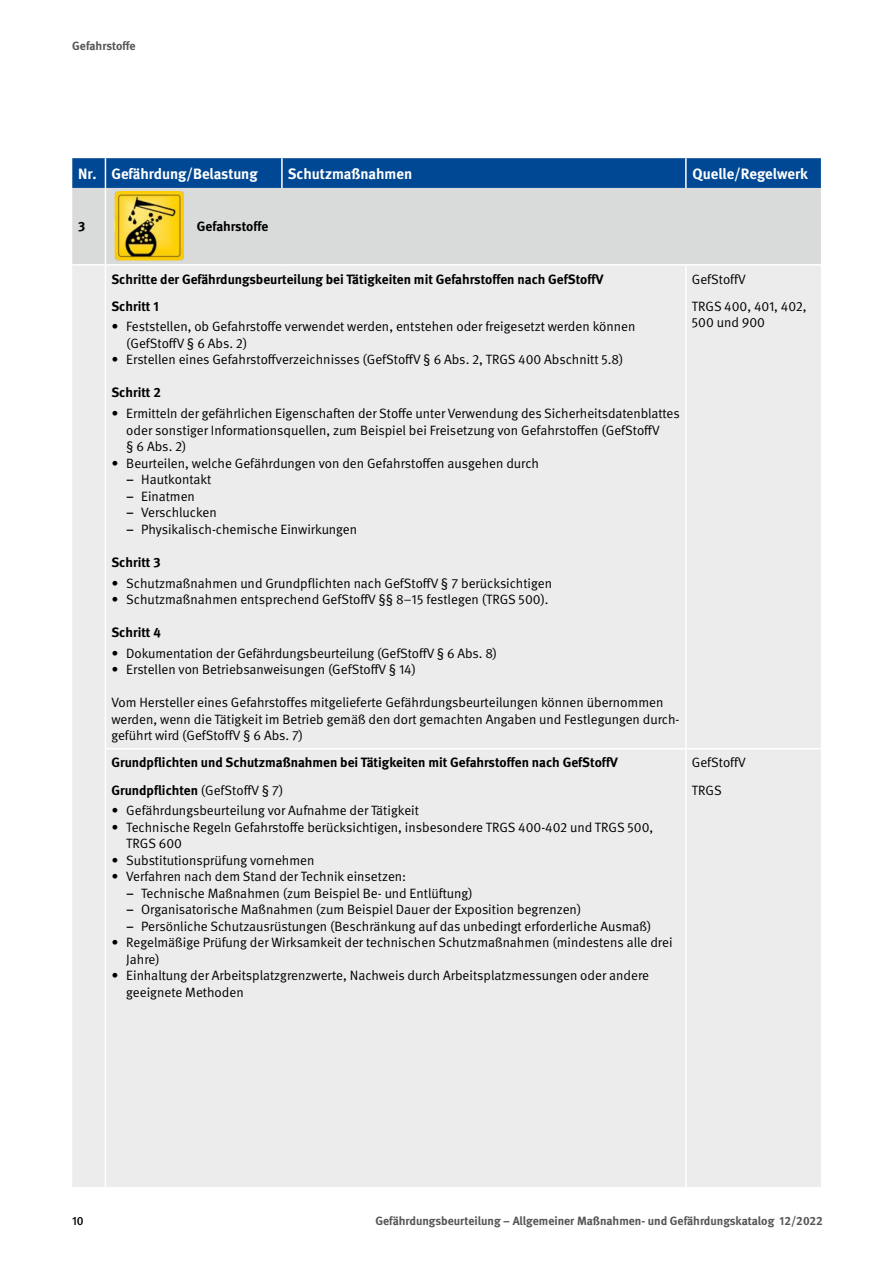
<style>
.page{position:relative;width:893px;height:1263px;background:#fff}
.page>*{position:absolute;margin:0;border:0;box-sizing:border-box;transform-origin:0 0}
._03_Tabellen_und_Graphen_Tabellenkopf{font:700 15px "DGUV Meta";color:#fff}
._02_Fließtext_Fließtext{font:700 15px "DGUV Meta";color:#fff}
._03_Tabellen_und_Graphen_Tabellen_normal_{font:13.5px/16.5px "DGUV Meta";color:#000}
._03_Tabellen_und_Graphen_Tabellen_Bold{font:700 13.5px "DGUV Meta";color:#000}
._02_Fließtext_Fließtext_Tab_bold{font:700 13.5px "DGUV Meta";color:#000}
.t1{font:700 12px "DGUV Meta";color:#565655}
.t2{font:500 12px "DGUV Meta";color:#000}
.s1{font-weight:500}
.s2{font-weight:400}
</style>
<div class="page">
<svg style="left:72px;top:158px;width:749px;height:30px;background:#024993"></svg>
<div style="left:72px;top:188px;width:749px;height:76px;background:#d9dada"></div>
<div style="left:72px;top:266px;width:749px;height:921px;background:#ececec"></div>
<div style="left:106px;top:292px;width:715px;height:895px;background:#ececec"></div>
<hr style="left:105px;top:158px;width:1px;height:30px;background:#fff">
<hr style="left:281px;top:158px;width:2px;height:30px;background:#fff">
<hr style="left:685px;top:158px;width:2px;height:30px;background:#fff">
<hr style="left:105px;top:188px;width:1px;height:76px;background:#fff">
<svg style="left:105px;top:266px;width:1px;height:26px"></svg>
<hr style="left:685px;top:266px;width:2px;height:26px;background:#fff">
<hr style="left:105px;top:292px;width:1px;height:456px;background:#fff">
<hr style="left:685px;top:292px;width:2px;height:456px;background:#fff">
<svg style="left:105px;top:749px;width:1px;height:27px"></svg>
<hr style="left:685px;top:749px;width:2px;height:27px;background:#fff">
<hr style="left:105px;top:776px;width:1px;height:411px;background:#fff">
<hr style="left:685px;top:776px;width:2px;height:411px;background:#fff">
<hr style="left:105px;top:748px;width:177px;height:1px;background:#fff">
<hr style="left:282px;top:748px;width:404px;height:1px;background:#fff">
<hr style="left:686px;top:748px;width:135px;height:1px;background:#fff">
<img style="left:114px;top:191px;width:69px;height:70px">
<p class="t1" style="left:72px;top:39px;width:65px">Gefahrstoffe</p>
<p class="_03_Tabellen_und_Graphen_Tabellenkopf" style="left:78px;top:165px;width:20px">Nr.</p>
<p class="_03_Tabellen_und_Graphen_Tabellenkopf" style="left:111px;top:165px;width:148px">Gefährdung/Belastung</p>
<p class="_03_Tabellen_und_Graphen_Tabellenkopf" style="left:288px;top:165px;width:126px">Schutzmaßnahmen</p>
<p class="_02_Fließtext_Fließtext" style="left:693px;top:165px;width:117px">Quelle/Regelwerk</p>
<p class="_02_Fließtext_Fließtext_Tab_bold" style="left:78px;top:218px;width:9px">3</p>
<p class="_03_Tabellen_und_Graphen_Tabellen_Bold" style="left:197px;top:218px;width:73px">Gefahrstoffe</p>
<p class="_03_Tabellen_und_Graphen_Tabellen_Bold" style="left:111px;top:271px;width:493px">Schritte der Gefährdungsbeurteilung bei Tätigkeiten mit Gefahrstoffen nach GefStoffV</p>
<p class="_03_Tabellen_und_Graphen_Tabellen_normal_" style="left:692px;top:271px;width:56px">GefStoffV</p>
<p class="_03_Tabellen_und_Graphen_Tabellen_Bold" style="left:111px;top:298px;width:49px">Schritt 1</p>
<p class="_03_Tabellen_und_Graphen_Tabellen_normal_" style="left:126px;top:319px;width:511px;text-indent:-15px">∙ Feststellen, ob Gefahrstoffe verwendet werden, entstehen oder freigesetzt werden können (GefStoffV § 6 Abs. 2)</p>
<p class="_03_Tabellen_und_Graphen_Tabellen_normal_" style="left:111px;top:352px;width:513px">∙ Erstellen eines Gefahrstoffverzeichnisses (GefStoffV § 6 Abs. 2, TRGS 400 Abschnitt 5.8)</p>
<p class="_03_Tabellen_und_Graphen_Tabellen_Bold" style="left:111px;top:385px;width:51px">Schritt 2</p>
<p class="_03_Tabellen_und_Graphen_Tabellen_normal_" style="left:126px;top:406px;width:555px;text-indent:-15px">∙ Ermitteln der gefährlichen Eigenschaften der Stoffe unter Verwendung des Sicherheitsdatenblattes oder sonstiger Informationsquellen, zum Beispiel bei Freisetzung von Gefahrstoffen (GefStoffV<br>§ 6 Abs. 2)</p>
<p class="_03_Tabellen_und_Graphen_Tabellen_normal_" style="left:111px;top:455px;width:429px">∙ Beurteilen, welche Gefährdungen von den Gefahrstoffen ausgehen durch</p>
<p class="_03_Tabellen_und_Graphen_Tabellen_normal_" style="left:126px;top:472px;width:87px"><span class="s1">–</span> Hautkontakt</p>
<p class="_03_Tabellen_und_Graphen_Tabellen_normal_" style="left:126px;top:488px;width:70px"><span class="s1">–</span> Einatmen</p>
<p class="_03_Tabellen_und_Graphen_Tabellen_normal_" style="left:126px;top:505px;width:92px"><span class="s1">–</span> Verschlucken</p>
<p class="_03_Tabellen_und_Graphen_Tabellen_normal_" style="left:126px;top:521px;width:232px"><span class="s1">–</span> Physikalisch-chemische Einwirkungen</p>
<p class="_03_Tabellen_und_Graphen_Tabellen_Bold" style="left:111px;top:554px;width:51px">Schritt 3</p>
<p class="_03_Tabellen_und_Graphen_Tabellen_normal_" style="left:111px;top:575px;width:442px">∙ Schutzmaßnahmen und Grundpflichten nach GefStoffV § 7 berücksichtigen</p>
<p class="_03_Tabellen_und_Graphen_Tabellen_normal_" style="left:111px;top:591px;width:439px">∙ Schutzmaßnahmen entsprechend GefStoffV §§ 8–15 festlegen (TRGS 500).</p>
<p class="_03_Tabellen_und_Graphen_Tabellen_Bold" style="left:111px;top:624px;width:51px">Schritt 4</p>
<p class="_03_Tabellen_und_Graphen_Tabellen_normal_" style="left:111px;top:645px;width:387px">∙ Dokumentation der Gefährdungsbeurteilung (GefStoffV § 6 Abs. 8)</p>
<p class="_03_Tabellen_und_Graphen_Tabellen_normal_" style="left:111px;top:662px;width:306px">∙ Erstellen von Betriebsanweisungen (GefStoffV § 14)</p>
<p class="_03_Tabellen_und_Graphen_Tabellen_normal_" style="left:111px;top:695px;width:570px">Vom Hersteller eines Gefahrstoffes mitgelieferte Gefährdungsbeurteilungen können übernommen werden, wenn die Tätigkeit im Betrieb gemäß den dort gemachten Angaben und Festlegungen durch&shy;geführt wird (GefStoffV § 6 Abs. 7)</p>
<p class="_03_Tabellen_und_Graphen_Tabellen_normal_" style="left:692px;top:298px;width:116px">TRGS 400, 401, 402,<br>500 und 900</p>
<p class="_03_Tabellen_und_Graphen_Tabellen_Bold" style="left:111px;top:755px;width:508px">Grundpflichten und Schutzmaßnahmen bei Tätigkeiten mit Gefahrstoffen nach GefStoffV</p>
<p class="_03_Tabellen_und_Graphen_Tabellen_normal_" style="left:692px;top:755px;width:56px">GefStoffV</p>
<p class="_03_Tabellen_und_Graphen_Tabellen_Bold" style="left:111px;top:782px;width:173px">Grundpflichten <span class="s2">(GefStoffV § 7)</span></p>
<p class="_03_Tabellen_und_Graphen_Tabellen_normal_" style="left:111px;top:803px;width:309px">∙ Gefährdungsbeurteilung vor Aufnahme der Tätigkeit</p>
<p class="_03_Tabellen_und_Graphen_Tabellen_normal_" style="left:126px;top:819px;width:528px;text-indent:-15px">∙ Technische Regeln Gefahrstoffe berücksichtigen, insbesondere TRGS 400-402 und TRGS 500,<br>TRGS 600</p>
<p class="_03_Tabellen_und_Graphen_Tabellen_normal_" style="left:111px;top:852px;width:205px">∙ Substitutionsprüfung vornehmen</p>
<p class="_03_Tabellen_und_Graphen_Tabellen_normal_" style="left:111px;top:869px;width:296px">∙ Verfahren nach dem Stand der Technik einsetzen:</p>
<p class="_03_Tabellen_und_Graphen_Tabellen_normal_" style="left:126px;top:885px;width:348px"><span class="s1">–</span> Technische Maßnahmen (zum Beispiel Be- und Entlüftung)</p>
<p class="_03_Tabellen_und_Graphen_Tabellen_normal_" style="left:126px;top:902px;width:456px"><span class="s1">–</span> Organisatorische Maßnahmen (zum Beispiel Dauer der Exposition begrenzen)</p>
<p class="_03_Tabellen_und_Graphen_Tabellen_normal_" style="left:126px;top:918px;width:527px"><span class="s1">–</span> Persönliche Schutzausrüstungen (Beschränkung auf das unbedingt erforderliche Ausmaß)</p>
<p class="_03_Tabellen_und_Graphen_Tabellen_normal_" style="left:126px;top:935px;width:548px;text-indent:-15px">∙ Regelmäßige Prüfung der Wirksamkeit der technischen Schutzmaßnahmen (mindestens alle drei<br>Jahre)</p>
<p class="_03_Tabellen_und_Graphen_Tabellen_normal_" style="left:126px;top:968px;width:524px;text-indent:-15px">∙ Einhaltung der Arbeitsplatzgrenzwerte, Nachweis durch Arbeitsplatzmessungen oder andere geeignete Methoden</p>
<p class="_03_Tabellen_und_Graphen_Tabellen_normal_" style="left:692px;top:782px;width:31px">TRGS</p>
<p class="t2" style="left:72px;top:1213px;width:13px">10</p>
<p class="t1" style="left:375px;top:1213px;width:449px">Gefährdungsbeurteilung – Allgemeiner Maßnahmen- und Gefährdungskatalog 12/2022</p>
</div>
